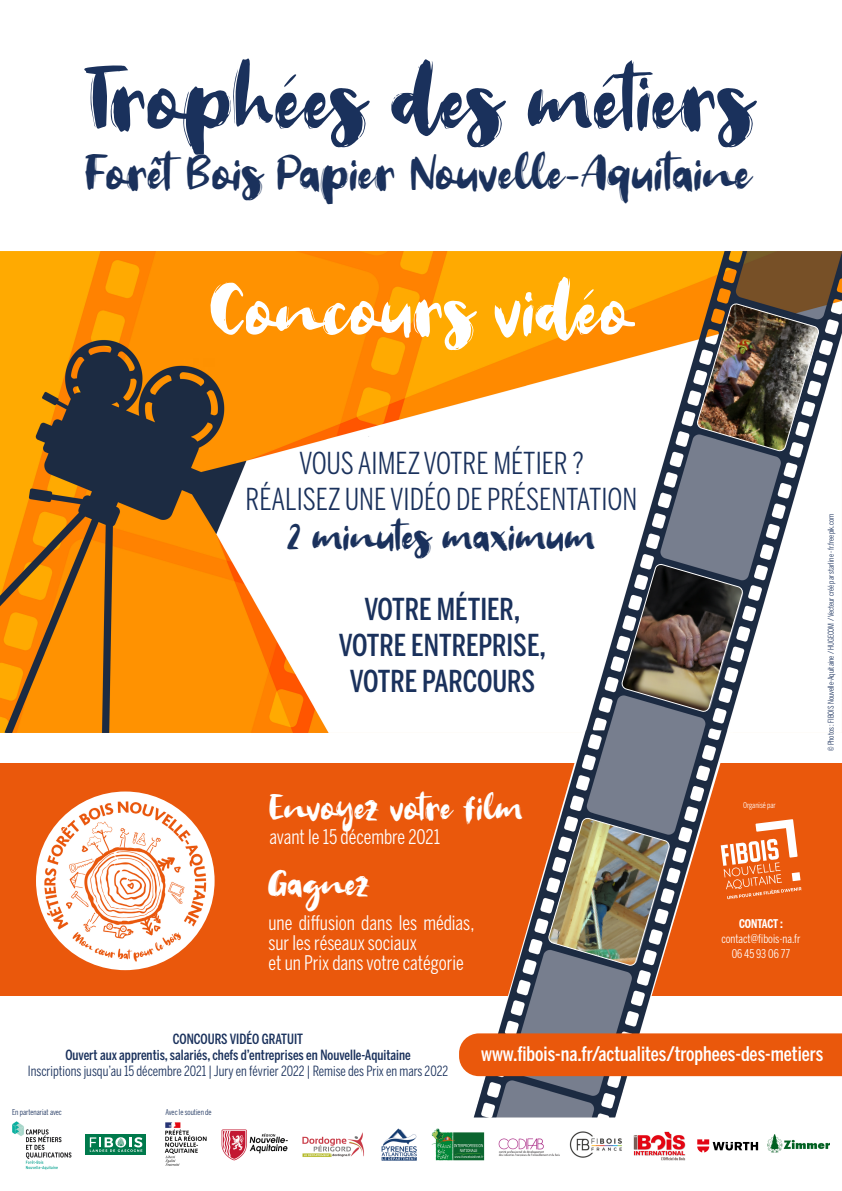
<style>
.page{position:relative;width:842px;height:1191px;background:#fff}
.page>*{position:absolute;margin:0;border:0;box-sizing:border-box;transform-origin:0 0}
.t1{font:84px "Welcome";color:#1a315c}
.t2{font:70px "Welcome";color:#fff}
.t3{font:48px "Welcome";color:#1a315c}
.t4{font:39px "Welcome";color:#1a315c}
.t5{font:35px "Welcome";color:#fff}
.t6{font:30px/36px "Benton Sans Comp";color:#1a315c;text-align:center}
.t7{font:500 30px/36px "Benton Sans Comp";color:#1a315c;text-align:center}
.t8{font:20px/20px "Benton Sans Comp";color:#fff}
.t9{font:500 20px "Benton Sans Comp";color:#fff}
.t10{font:500 14px/16px "Benton Sans Comp";color:#1a315c;text-align:center}
.t11{font:14px "Benton Sans Comp";color:#1a315c}
.t12{font:12px/15px "Benton Sans Comp";color:#fff;text-align:center}
.t13{font:700 12px "Benton Sans Comp";letter-spacing:-.005em;color:#fff}
.t14{font:8px "Benton Sans Comp";color:#1a315c}
.t15{font:8px "Benton Sans Comp";color:#fff}
</style>
<div class="page">
<img style="left:0;top:252px;width:841px;height:481px">
<div style="left:0;top:763px;width:842px;height:232px;background:#ea580c"></div>
<svg style="left:270px;top:396px;width:324px;height:324px"></svg>
<img style="left:36px;top:791px;width:179px;height:179px;border-radius:89px">
<img style="left:473px;top:730px;width:257px;height:387px">
<div style="left:459px;top:1033px;width:383px;height:43px;background:#ea580c"></div>
<svg style="left:721px;top:819px;width:81px;height:80px"></svg>
<div style="left:792px;top:872px;width:8px;height:9px;background:#fff"></div>
<img style="left:621px;top:564px;width:123px;height:148px">
<img style="left:696px;top:303px;width:124px;height:149px">
<img style="left:548px;top:817px;width:122px;height:149px">
<img style="left:12px;top:1121px;width:60px;height:49px">
<svg style="left:86px;top:1134px;width:60px;height:21px"></svg>
<svg style="left:90px;top:1137px;width:52px;height:14px"></svg>
<img style="left:164px;top:1122px;width:458px;height:44px">
<img style="left:633px;top:1131px;width:53px;height:30px">
<img style="left:767px;top:1134px;width:63px;height:18px">
<svg style="left:697px;top:1139px;width:61px;height:13px"></svg>
<h1 class="t1" style="left:84px;top:49px;width:671px">Trophées des métiers</h1>
<h3 class="t3" style="left:86px;top:144px;width:668px">Forêt Bois Papier Nouvelle-Aquitaine</h3>
<h2 class="t2" style="left:210px;top:268px;width:423px">Concours vidéo</h2>
<h3 class="t6" style="left:246px;top:445px;width:393px">VOUS AIMEZ VOTRE MÉTIER ?<br>RÉALISEZ UNE VIDÉO DE PRÉSENTATION</h3>
<h3 class="t4" style="left:287px;top:513px;width:310px">2 minutes maximum</h3>
<h3 class="t7" style="left:339px;top:590px;width:209px">VOTRE MÉTIER,<br>VOTRE ENTREPRISE,<br>VOTRE PARCOURS</h3>
<h3 class="t5" style="left:269px;top:786px;width:255px">Envoyez votre film</h3>
<h3 class="t8" style="left:269px;top:826px;width:172px">avant le 15 décembre 2021</h3>
<h3 class="t5" style="left:268px;top:862px;width:104px">Gagnez</h3>
<h3 class="t8" style="left:268px;top:913px;width:207px">une diffusion dans les médias, sur les réseaux sociaux<br>et un Prix dans votre catégorie</h3>
<p class="t15" style="left:743px;top:800px;width:34px">Organisé par</p>
<p class="t14" style="left:826px;top:751px;width:238px;rotate:-90deg">© Photos : FIBOIS Nouvelle-Aquitaine / HUGECOM / Vecteur créé par starline - fr.freepik.com</p>
<h3 class="t13" style="left:739px;top:917px;width:45px">CONTACT :</h3>
<h3 class="t12" style="left:721px;top:931px;width:81px">contact@fibois-na.fr<br>06 45 93 06 77</h3>
<h3 class="t10" style="left:65px;top:1030px;width:347px">CONCOURS VIDÉO GRATUIT<br>Ouvert aux apprentis, salariés, chefs d’entreprises en Nouvelle-Aquitaine</h3>
<h3 class="t11" style="left:28px;top:1062px;width:422px">Inscriptions jusqu’au 15 décembre 2021 | Jury en février 2022 | Remise des Prix en mars 2022</h3>
<p class="t14" style="left:12px;top:1107px;width:51px">En partenariat avec</p>
<p class="t14" style="left:165px;top:1107px;width:48px">Avec le soutien de</p>
<h3 class="t9" style="left:481px;top:1041px;width:344px">www.fibois-na.fr/actualites/trophees-des-metiers</h3>
</div>
